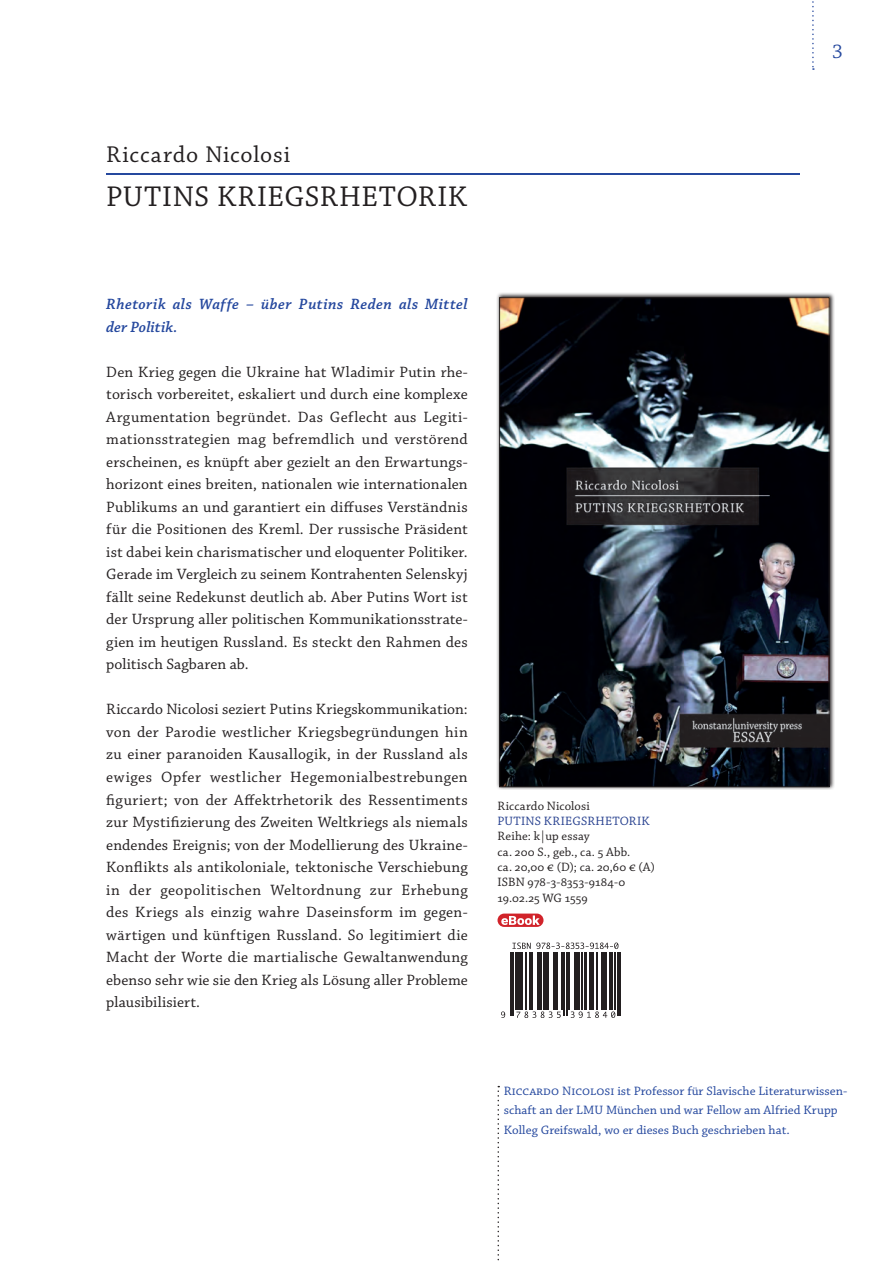
<style>
.page{position:relative;width:893px;height:1263px;background:#fff}
.page>*{position:absolute;margin:0;border:0;box-sizing:border-box;transform-origin:0 0}
.t1{font:30px "Chaparral Pro";letter-spacing:.02em;color:#231f20}
.t2{font:24px "Chaparral Pro";letter-spacing:.035em;color:#231f20}
.t3{font:21px "Chaparral Pro Subh";color:#25489e}
.t4{font:15.75px/22.5px "Chaparral Pro";letter-spacing:.015em;color:#231f20;text-align:justify}
.t5{font:italic 600 15.75px/22.5px "Chaparral Pro";letter-spacing:.025em;color:#25489e}
.t6{font:12.75px/19.5px "Chaparral Pro Capt";color:#25489e}
.t7{font:12.75px "Chaparral Pro";letter-spacing:.015em;color:#231f20}
.t8{font:12.75px "Chaparral Pro";letter-spacing:.02em;color:#253f8e}
</style>
<div class="page">
<svg style="left:497px;top:293px;width:338px;height:497px;background:#b9b8b8"></svg>
<img style="left:501px;top:299px;width:327px;height:486px">
<div style="left:499px;top:297px;width:331px;height:490px;border:1px solid #231f20"></div>
<hr style="left:106px;top:174px;width:693px;height:1px;background:#25489e">
<hr style="left:511px;top:952px;width:1px;height:63px;background:#231f20">
<hr style="left:513px;top:952px;width:1px;height:63px;background:#231f20">
<svg style="left:501px;top:1011px;width:4px;height:7px"></svg>
<hr style="left:515px;top:952px;width:1px;height:58px;background:#231f20">
<hr style="left:516px;top:952px;width:1px;height:58px;background:#231f20">
<hr style="left:517px;top:952px;width:2px;height:58px;background:#231f20">
<hr style="left:520px;top:952px;width:1px;height:58px;background:#231f20">
<hr style="left:521px;top:952px;width:1px;height:58px;background:#231f20">
<hr style="left:526px;top:952px;width:1px;height:58px;background:#231f20">
<hr style="left:529px;top:952px;width:1px;height:58px;background:#231f20">
<hr style="left:531px;top:952px;width:2px;height:58px;background:#231f20">
<hr style="left:537px;top:952px;width:1px;height:58px;background:#231f20">
<hr style="left:539px;top:952px;width:2px;height:58px;background:#231f20">
<hr style="left:541px;top:952px;width:1px;height:58px;background:#231f20">
<hr style="left:543px;top:952px;width:1px;height:58px;background:#231f20">
<hr style="left:544px;top:952px;width:1px;height:58px;background:#231f20">
<hr style="left:545px;top:952px;width:1px;height:58px;background:#231f20">
<hr style="left:548px;top:952px;width:1px;height:58px;background:#231f20">
<hr style="left:553px;top:952px;width:2px;height:58px;background:#231f20">
<hr style="left:556px;top:952px;width:1px;height:58px;background:#231f20">
<hr style="left:557px;top:952px;width:1px;height:58px;background:#231f20">
<hr style="left:561px;top:952px;width:2px;height:58px;background:#231f20">
<svg style="left:516px;top:1011px;width:45px;height:7px"></svg>
<hr style="left:564px;top:952px;width:1px;height:63px;background:#231f20">
<hr style="left:566px;top:952px;width:1px;height:63px;background:#231f20">
<hr style="left:568px;top:952px;width:2px;height:58px;background:#231f20">
<hr style="left:574px;top:952px;width:1px;height:58px;background:#231f20">
<hr style="left:577px;top:952px;width:1px;height:58px;background:#231f20">
<hr style="left:578px;top:952px;width:1px;height:58px;background:#231f20">
<hr style="left:579px;top:952px;width:1px;height:58px;background:#231f20">
<hr style="left:581px;top:952px;width:1px;height:58px;background:#231f20">
<hr style="left:585px;top:952px;width:1px;height:58px;background:#231f20">
<hr style="left:586px;top:952px;width:1px;height:58px;background:#231f20">
<hr style="left:589px;top:952px;width:1px;height:58px;background:#231f20">
<hr style="left:590px;top:952px;width:2px;height:58px;background:#231f20">
<hr style="left:593px;top:952px;width:1px;height:58px;background:#231f20">
<hr style="left:596px;top:952px;width:1px;height:58px;background:#231f20">
<hr style="left:601px;top:952px;width:1px;height:58px;background:#231f20">
<hr style="left:603px;top:952px;width:1px;height:58px;background:#231f20">
<hr style="left:604px;top:952px;width:2px;height:58px;background:#231f20">
<hr style="left:606px;top:952px;width:1px;height:58px;background:#231f20">
<hr style="left:609px;top:952px;width:1px;height:58px;background:#231f20">
<hr style="left:610px;top:952px;width:1px;height:58px;background:#231f20">
<hr style="left:611px;top:952px;width:1px;height:58px;background:#231f20">
<hr style="left:615px;top:952px;width:1px;height:58px;background:#231f20">
<svg style="left:571px;top:1011px;width:44px;height:7px"></svg>
<hr style="left:617px;top:952px;width:1px;height:63px;background:#231f20">
<hr style="left:619px;top:952px;width:2px;height:63px;background:#231f20">
<svg style="left:512px;top:942px;width:106px;height:7px"></svg>
<svg style="left:812px;top:1px;width:2px;height:69px"></svg>
<svg style="left:497px;top:1086px;width:2px;height:175px"></svg>
<div style="left:497px;top:913px;width:46px;height:14px;background:#d1232a;border-radius:7px"></div>
<svg style="left:501px;top:915px;width:39px;height:10px"></svg>
<p class="t2" style="left:106px;top:141px;width:185px">Riccardo Nicolosi</p>
<p class="t1" style="left:106px;top:180px;width:362px">PUTINS KRIEGSRHETORIK</p>
<p class="t3" style="left:833px;top:40px;width:12px">3</p>
<p class="t5" style="left:106px;top:294px;width:363px">Rhetorik als Waffe – über Putins Reden als Mittel der Politik.</p>
<p class="t4" style="left:106px;top:361px;width:363px">Den Krieg gegen die Ukraine hat Wladimir Putin rhe&shy;torisch vorbereitet, eskaliert und durch eine komplexe Argumentation begründet. Das Geflecht aus Legiti&shy;mationsstrategien mag befremdlich und verstörend erscheinen, es knüpft aber gezielt an den Erwartungs&shy;horizont eines breiten, nationalen wie internationalen Publikums an und garantiert ein diffuses Verständnis für die Positionen des Kreml. Der russische Präsident ist dabei kein charismatischer und eloquenter Politiker.<br>Gerade im Vergleich zu seinem Kontrahenten Selenskyj fällt seine Redekunst deutlich ab. Aber Putins Wort ist der Ursprung aller politischen Kommunikationsstrate&shy;gien im heutigen Russland. Es steckt den Rahmen des politisch Sagbaren ab.</p>
<p class="t4" style="left:106px;top:699px;width:363px">Riccardo Nicolosi seziert Putins Kriegskommunikation: von der Parodie westlicher Kriegsbegründungen hin zu einer paranoiden Kausallogik, in der Russland als ewiges Opfer westlicher Hegemonialbestrebungen figuriert; von der Affektrhetorik des Ressentiments zur Mystifizierung des Zweiten Weltkriegs als niemals endendes Ereignis; von der Modellierung des Ukraine-Konflikts als antikoloniale, tektonische Verschiebung in der geopolitischen Weltordnung zur Erhebung des Kriegs als einzig wahre Daseinsform im gegen&shy;wärtigen und künftigen Russland. So legitimiert die Macht der Worte die martialische Gewaltanwendung ebenso sehr wie sie den Krieg als Lösung aller Probleme plausibilisiert.</p>
<p class="t7" style="left:497px;top:799px;width:94px">Riccardo Nicolosi</p>
<p class="t8" style="left:497px;top:814px;width:154px">PUTINS KRIEGSRHETORIK</p>
<p class="t7" style="left:497px;top:829px;width:94px">Reihe: k|up essay</p>
<p class="t7" style="left:497px;top:845px;width:134px">ca. 200 S., geb., ca. 5 Abb.</p>
<p class="t7" style="left:497px;top:860px;width:159px">ca. 20,00 € (D); ca. 20,60 € (A)</p>
<p class="t7" style="left:497px;top:875px;width:129px">ISBN 978-3-8353-9184-0</p>
<p class="t7" style="left:497px;top:890px;width:92px">19.02.25 WG 1559</p>
<p class="t6" style="left:504px;top:1081px;width:345px">Riccardo Nicolosi ist Professor für Slavische Literaturwissen&shy;schaft an der LMU München und war Fellow am Alfried Krupp<br>Kolleg Greifswald, wo er dieses Buch geschrieben hat.</p>
</div>
